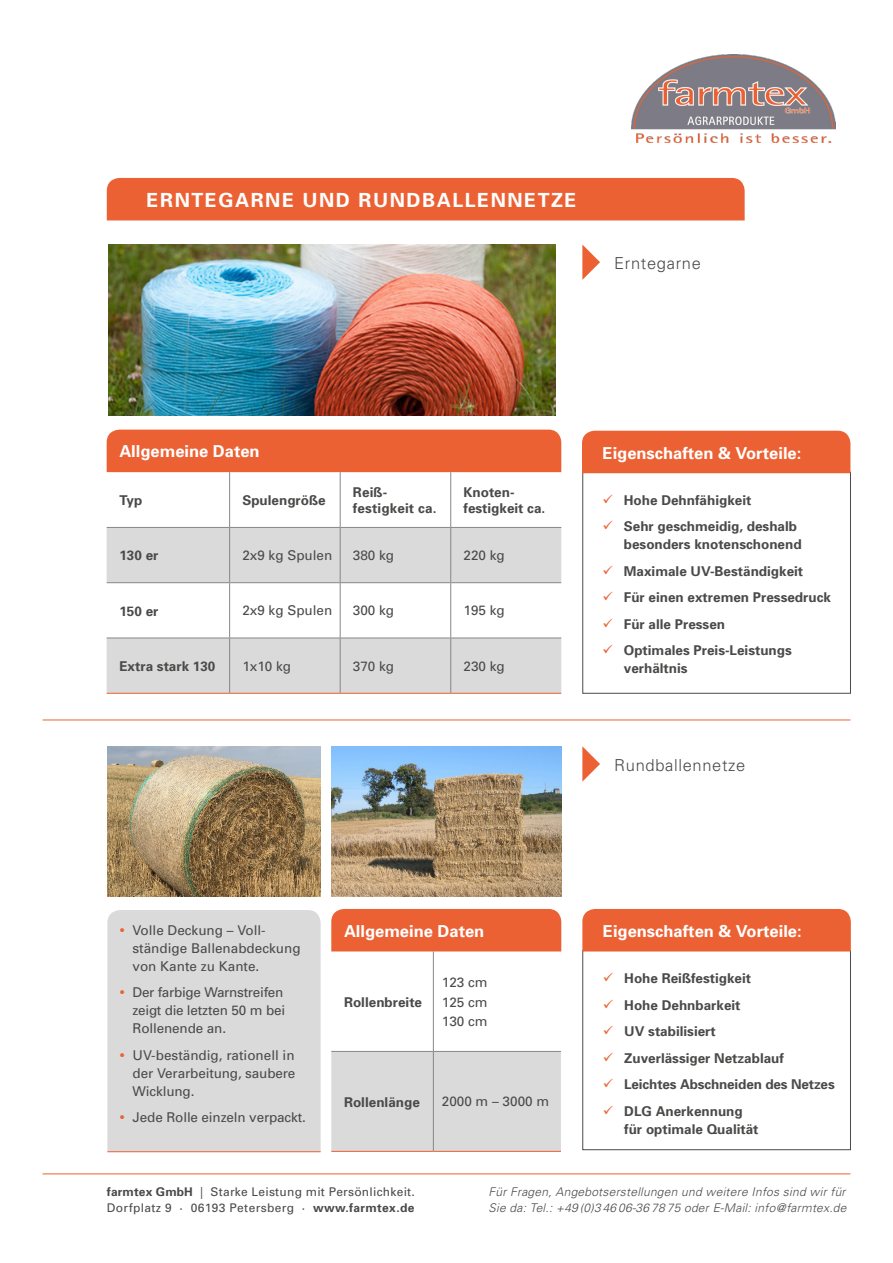
<style>
.page{position:relative;width:893px;height:1263px;background:#fff}
.page>*{position:absolute;margin:0;border:0;box-sizing:border-box;transform-origin:0 0}
.t1{font:700 19.5px "Univers";letter-spacing:.08em;color:#fff}
.t2{font:700 16.5px "Univers";color:#fff}
.t3{font:300 16.5px "Univers";letter-spacing:.04em;color:#4a4a49}
.t4{font:700 13.5px/26.5px "Univers";color:#4a4a49}
.t5{font:13.5px/18px "Univers";color:#4a4a49;text-align:justify}
.t6{font:13.5px/18px "Univers";letter-spacing:-.02em;color:#4a4a49}
.t7{font:italic 300 12px/16.5px "Univers";letter-spacing:.02em;color:#4a4a49}
.t8{font:12px/16.5px "Univers";letter-spacing:.02em;color:#4a4a49}
.s1{color:#ec6134}
.s2{font-weight:700}
</style>
<div class="page">
<div style="left:107px;top:910px;width:214px;height:241px;background:#dadada"></div>
<img style="left:631px;top:54px;width:205px;height:89px">
<div style="left:107px;top:430px;width:454px;height:42px;background:#ec6134"></div>
<img style="left:108px;top:244px;width:448px;height:171px">
<img style="left:107px;top:746px;width:214px;height:150px">
<img style="left:332px;top:746px;width:229px;height:150px">
<svg style="left:107px;top:528px;width:454px;height:165px;fill:#dadada"></svg>
<hr style="left:229px;top:472px;width:1px;height:55px;background:#878787">
<hr style="left:107px;top:527px;width:123px;height:1px;background:#878787">
<hr style="left:230px;top:527px;width:110px;height:1px;background:#878787">
<hr style="left:229px;top:528px;width:1px;height:54px;background:#878787">
<hr style="left:340px;top:527px;width:111px;height:1px;background:#878787">
<hr style="left:451px;top:527px;width:110px;height:1px;background:#878787">
<hr style="left:107px;top:582px;width:123px;height:1px;background:#878787">
<hr style="left:230px;top:582px;width:110px;height:1px;background:#878787">
<hr style="left:229px;top:583px;width:1px;height:55px;background:#878787">
<hr style="left:340px;top:582px;width:111px;height:1px;background:#878787">
<hr style="left:451px;top:582px;width:110px;height:1px;background:#878787">
<hr style="left:107px;top:638px;width:123px;height:1px;background:#878787">
<hr style="left:230px;top:638px;width:110px;height:1px;background:#878787">
<hr style="left:229px;top:638px;width:1px;height:55px;background:#878787">
<hr style="left:340px;top:638px;width:111px;height:1px;background:#878787">
<hr style="left:451px;top:638px;width:110px;height:1px;background:#878787">
<hr style="left:340px;top:472px;width:1px;height:55px;background:#878787">
<hr style="left:340px;top:528px;width:1px;height:54px;background:#878787">
<hr style="left:340px;top:583px;width:1px;height:55px;background:#878787">
<hr style="left:340px;top:638px;width:1px;height:55px;background:#878787">
<hr style="left:450px;top:472px;width:1px;height:55px;background:#878787">
<hr style="left:450px;top:528px;width:1px;height:54px;background:#878787">
<hr style="left:450px;top:583px;width:1px;height:55px;background:#878787">
<hr style="left:450px;top:638px;width:1px;height:55px;background:#878787">
<hr style="left:107px;top:693px;width:123px;height:1px;background:#ec6134">
<hr style="left:230px;top:693px;width:110px;height:1px;background:#ec6134">
<hr style="left:340px;top:693px;width:111px;height:1px;background:#ec6134">
<hr style="left:451px;top:693px;width:110px;height:1px;background:#ec6134">
<div style="left:331px;top:909px;width:230px;height:42px;background:#ec6134"></div>
<div style="left:331px;top:1052px;width:230px;height:99px;background:#dadada"></div>
<hr style="left:433px;top:951px;width:1px;height:100px;background:#878787">
<hr style="left:331px;top:1051px;width:102px;height:1px;background:#878787">
<hr style="left:433px;top:1051px;width:128px;height:1px;background:#878787">
<hr style="left:433px;top:1052px;width:1px;height:99px;background:#878787">
<hr style="left:331px;top:1151px;width:102px;height:1px;background:#ec6134">
<hr style="left:433px;top:1151px;width:128px;height:1px;background:#ec6134">
<div style="left:582px;top:472px;width:269px;height:222px;border:1px solid #4a4a49"></div>
<div style="left:582px;top:431px;width:268px;height:42px;background:#ec6134"></div>
<div style="left:582px;top:950px;width:269px;height:200px;border:1px solid #4a4a49"></div>
<div style="left:582px;top:909px;width:269px;height:42px;background:#ec6134"></div>
<svg style="left:582px;top:244px;width:18px;height:36px"></svg>
<hr style="left:43px;top:1173px;width:807px;height:1px;background:#ec6134">
<hr style="left:43px;top:720px;width:807px;height:1px;background:#ec6134">
<div style="left:107px;top:178px;width:638px;height:42px;background:#ec6134"></div>
<svg style="left:582px;top:746px;width:18px;height:36px"></svg>
<hr style="left:107px;top:1151px;width:214px;height:1px;background:#ec6134">
<h1 class="t1" style="left:147px;top:188px;width:431px">ERNTEGARNE UND RUNDBALLENNETZE</h1>
<p class="t3" style="left:614px;top:253px;width:88px">Erntegarne</p>
<p class="t2" style="left:119px;top:442px;width:142px">Allgemeine Daten</p>
<p class="t4" style="left:119px;top:487px;width:25px">Typ</p>
<p class="t4" style="left:242px;top:487px;width:85px">Spulengröße</p>
<p class="t4" style="left:353px;top:484px;width:85px;line-height:16.2px">Reiß&shy;festigkeit ca.</p>
<p class="t4" style="left:463px;top:484px;width:83px;line-height:16.2px">Knoten&shy;festigkeit ca.</p>
<p class="t4" style="left:119px;top:542px;width:41px">130 er</p>
<p class="t5" style="left:242px;top:546px;width:92px">2x9 kg Spulen</p>
<p class="t5" style="left:353px;top:546px;width:43px">380 kg</p>
<p class="t5" style="left:463px;top:546px;width:43px">220 kg</p>
<p class="t4" style="left:119px;top:598px;width:41px">150 er</p>
<p class="t5" style="left:242px;top:602px;width:92px">2x9 kg Spulen</p>
<p class="t5" style="left:353px;top:602px;width:43px">300 kg</p>
<p class="t5" style="left:463px;top:602px;width:43px">195 kg</p>
<p class="t4" style="left:119px;top:653px;width:98px">Extra stark 130</p>
<p class="t5" style="left:242px;top:657px;width:50px">1x10 kg</p>
<p class="t5" style="left:353px;top:657px;width:43px">370 kg</p>
<p class="t5" style="left:463px;top:657px;width:43px">230 kg</p>
<p class="t2" style="left:603px;top:443px;width:200px">Eigenschaften &amp; Vorteile:</p>
<p class="t4" style="left:624px;top:487px;width:175px">Hohe Dehnfähigkeit<br>Sehr geschmeidig, deshalb</p>
<p class="t4" style="left:624px;top:531px;width:209px">besonders knotenschonend<br>Maximale UV-Beständigkeit<br>Für einen extremen Pressedruck<br>Für alle Pressen<br>Optimales Preis-Leistungs</p>
<p class="t4" style="left:624px;top:655px;width:65px">verhältnis</p>
<p class="t3" style="left:614px;top:755px;width:133px">Rundballennetze</p>
<p class="t5" style="left:133px;top:921px;width:170px;text-align:left;text-indent:-14px"><span class="s1">✓</span> Volle Deckung – Voll&shy;ständige Ballenabdeckung von Kante zu Kante.</p>
<p class="t6" style="left:133px;top:983px;width:154px;text-indent:-14px"><span class="s1">✓</span> Der farbige Warnstreifen zeigt die letzten 50 m bei<br>Rollenende an.</p>
<p class="t5" style="left:133px;top:1046px;width:164px;text-indent:-14px"><span class="s1">✓</span> UV-beständig, rationell in der Verarbeitung, saubere Wicklung.</p>
<p class="t5" style="left:119px;top:1108px;width:188px"><span class="s1">✓</span> Jede Rolle einzeln verpackt.</p>
<p class="t2" style="left:344px;top:921px;width:142px">Allgemeine Daten</p>
<p class="t4" style="left:344px;top:989px;width:80px">Rollenbreite</p>
<p class="t5" style="left:442px;top:973px;width:47px;line-height:19.5px">123 cm 125 cm 130 cm</p>
<p class="t4" style="left:344px;top:1089px;width:77px">Rollenlänge</p>
<p class="t5" style="left:442px;top:1093px;width:109px">2000 m – 3000 m</p>
<p class="t2" style="left:603px;top:921px;width:200px">Eigenschaften &amp; Vorteile:</p>
<p class="t4" style="left:624px;top:965px;width:212px">Hohe Reißfestigkeit<br>Hohe Dehnbarkeit<br>UV stabilisiert<br>Zuverlässiger Netzablauf<br>Leichtes Abschneiden des Netzes<br>DLG Anerkennung</p>
<p class="t4" style="left:624px;top:1116px;width:136px">für optimale Qualität</p>
<p class="t8" style="left:107px;top:1183px;width:309px"><span class="s2">farmtex GmbH</span> | Starke Leistung mit Persönlichkeit.<br>Dorfplatz 9 · 06193 Petersberg · <span class="s2">www.farmtex.de</span></p>
<p class="t7" style="left:489px;top:1183px;width:359px">Für Fragen, Angebotserstellungen und weitere Infos sind wir für<br>Sie da: Tel.: +49 (0)3 46 06-36 78 75 oder E-Mail: info@farmtex.de</p>
</div>
